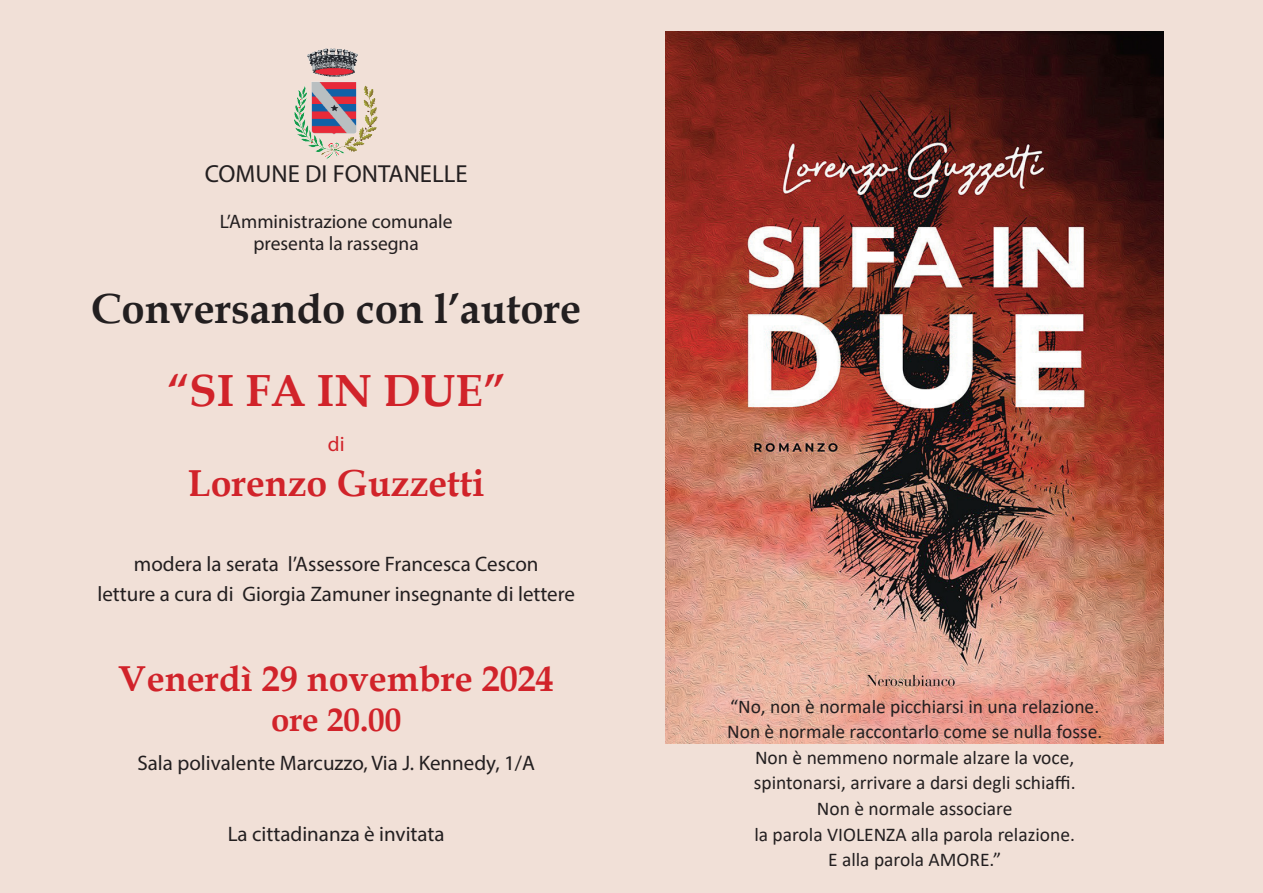
<style>
.page{position:relative;width:1263px;height:893px;background:#f1e0d7}
.page>*{position:absolute;margin:0;border:0;box-sizing:border-box;transform-origin:0 0}
.t1{font:700 45px "Book Antiqua";color:#d1232a}
.t2{font:700 42px "Book Antiqua";color:#231f20}
.t3{font:700 37.5px "Book Antiqua";color:#d1232a}
.t4{font:700 36px "Book Antiqua";color:#d1232a}
.t5{font:700 33px "Book Antiqua";color:#d1232a}
.t6{font:24.75px "Myriad Pro";color:#231f20}
.t7{font:21px/30px "Myriad Pro";color:#231f20;text-align:center}
.t8{font:21px "Myriad Pro";color:#d1232a}
.t9{font:19.5px/25.5px "Calibri";color:#231f20;text-align:center}
.t10{font:19.5px/22.5px "Myriad Pro";color:#231f20;text-align:center}
</style>
<div class="page">
<img style="left:294px;top:49px;width:84px;height:110px">
<img style="left:665px;top:32px;width:499px;height:712px">
<p class="t6" style="left:205px;top:158px;width:264px">COMUNE DI FONTANELLE</p>
<p class="t10" style="left:220px;top:210px;width:234px">L’Amministrazione comunale presenta la rassegna</p>
<h2 class="t2" style="left:91px;top:280px;width:492px">Conversando con l’autore</h2>
<h1 class="t1" style="left:167px;top:360px;width:340px">“SI FA IN DUE”</h1>
<p class="t8" style="left:328px;top:431px;width:18px">di</p>
<h3 class="t3" style="left:188px;top:458px;width:298px">Lorenzo Guzzetti</h3>
<p class="t7" style="left:97px;top:549px;width:479px">modera la serata l’Assessore Francesca Cescon<br>letture a cura di Giorgia Zamuner insegnante di lettere</p>
<h3 class="t4" style="left:119px;top:654px;width:437px">Venerdì 29 novembre 2024</h3>
<h3 class="t5" style="left:271px;top:697px;width:132px">ore 20.00</h3>
<p class="t7" style="left:137px;top:748px;width:399px">Sala polivalente Marcuzzo, Via J. Kennedy, 1/A</p>
<p class="t7" style="left:228px;top:819px;width:218px">La cittadinanza è invitata</p>
<p class="t9" style="left:727px;top:693px;width:377px">“No, non è normale picchiarsi in una relazione.<br>Non è normale raccontarlo come se nulla fosse.<br>Non è nemmeno normale alzare la voce, spintonarsi, arrivare a darsi degli schiaffi.<br>Non è normale associare<br>la parola VIOLENZA alla parola relazione.<br>E alla parola AMORE.”</p>
</div>
